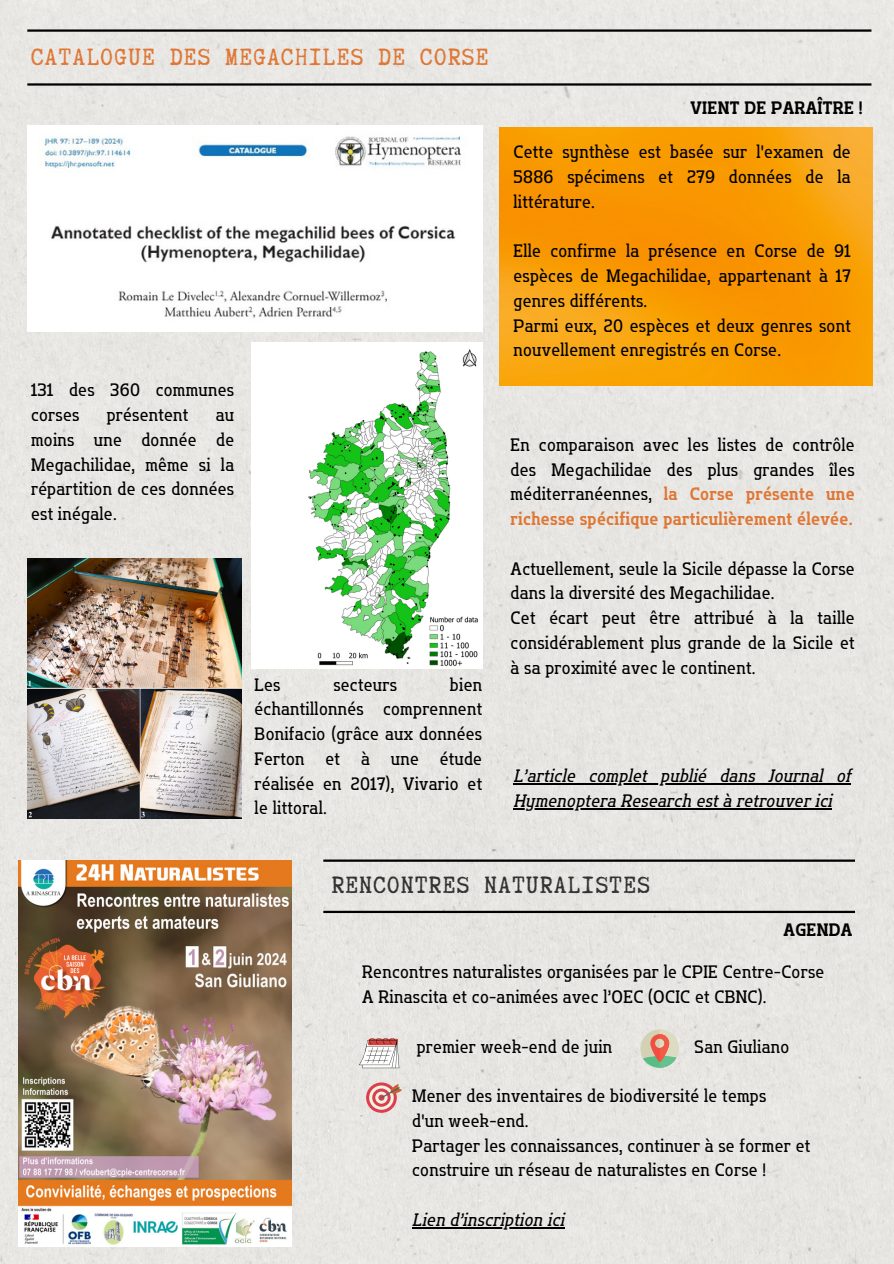
<style>
.page{position:relative;width:894px;height:1264px;background:#fff}
.page>*{position:absolute;margin:0;border:0;box-sizing:border-box;transform-origin:0 0}
.t1{font:28.05px "Truetypewriter Polygl OTT";letter-spacing:.05em;color:#df7736}
.t2{font:28.05px "Truetypewriter Polygl OTT";letter-spacing:.05em;color:#323232}
.t3{font:18px/24.8px "Flatory Slab 400 Semi Cond";letter-spacing:.02em;color:#000}
.t4{font:18px/24.8px "Flatory Slab 400 Semi Cond It";letter-spacing:.02em;color:#000}
.t5{font:18px/24.8px "Flatory Slab 700 Semi Cond";letter-spacing:.02em;color:#df7736}
.t6{font:18px "Flatory Slab 700 Semi Cond";letter-spacing:.02em;color:#000}
.s1{font-family:"Flatory Slab 400 Semi Cond";color:#000}
</style>
<div class="page">
<div style="left:0;top:0;width:893px;height:1263px;background:#e7e6e2"></div>
<hr style="left:27px;top:29px;width:844px;height:3px;background:#000">
<hr style="left:27px;top:83px;width:844px;height:3px;background:#000">
<img style="left:27px;top:126px;width:455px;height:205px">
<img style="left:499px;top:127px;width:372px;height:258px">
<img style="left:19px;top:860px;width:272px;height:386px">
<hr style="left:323px;top:859px;width:531px;height:2px;background:#000">
<hr style="left:323px;top:910px;width:531px;height:3px;background:#000">
<svg style="left:640px;top:1029px;width:38px;height:38px"></svg>
<hr style="left:412px;top:1226px;width:152px;height:2px;background:#000">
<svg style="left:366px;top:1082px;width:38px;height:30px"></svg>
<svg style="left:358px;top:1037px;width:41px;height:31px"></svg>
<img style="left:251px;top:342px;width:231px;height:326px">
<img style="left:27px;top:558px;width:214px;height:260px">
<hr style="left:513px;top:783px;width:337px;height:1px;background:#000">
<hr style="left:513px;top:808px;width:318px;height:1px;background:#000">
<h1 class="t1" style="left:31px;top:43px;width:458px">CATALOGUE DES MEGACHILES DE CORSE</h1>
<p class="t3" style="left:31px;top:378px;width:204px">131 des 360 communes corses</p>
<p class="t3" style="left:107px;top:402px;width:83px">présentent</p>
<p class="t3" style="left:31px;top:402px;width:204px;text-align:justify;text-indent:184px">au moins une donnée de Megachilidae, même si la répartition de ces données est inégale.</p>
<p class="t3" style="left:254px;top:672px;width:229px;text-align:justify;text-indent:195px">bien échantillonnés comprennent Bonifacio (grâce aux données Ferton et à une étude réalisée en 2017), Vivario et le littoral.</p>
<p class="t3" style="left:254px;top:672px;width:27px">Les</p>
<p class="t3" style="left:333px;top:672px;width:65px">secteurs</p>
<p class="t6" style="left:690px;top:97px;width:173px">VIENT DE PARAÎTRE !</p>
<p class="t3" style="left:513px;top:140px;width:338px;text-align:justify">Cette synthèse est basée sur l'examen de 5886 spécimens et 279 données de la littérature.</p>
<p class="t3" style="left:513px;top:239px;width:338px">Elle confirme la présence en Corse de 91 espèces de Megachilidae, appartenant à 17 genres différents.<br>Parmi eux, 20 espèces et deux genres sont nouvellement enregistrés en Corse.</p>
<p class="t3" style="left:510px;top:432px;width:345px">En comparaison avec les listes de contrôle des Megachilidae des plus grandes îles</p>
<p class="t5" style="left:510px;top:481px;width:345px"><span class="s1">méditerranéennes,</span> la Corse présente une richesse spécifique particulièrement élevée.</p>
<p class="t3" style="left:510px;top:556px;width:345px">Actuellement, seule la Sicile dépasse la Corse dans la diversité des Megachilidae.<br>Cet écart peut être attribué à la taille considérablement plus grande de la Sicile et à sa proximité avec le continent.</p>
<p class="t4" style="left:513px;top:763px;width:338px">L’article complet publié dans Journal of<br>Hymenoptera Research est à retrouver ici</p>
<h1 class="t2" style="left:331px;top:870px;width:319px">RENCONTRES NATURALISTES</h1>
<p class="t6" style="left:783px;top:919px;width:70px">AGENDA</p>
<p class="t3" style="left:362px;top:959px;width:463px">Rencontres naturalistes organisées par le CPIE Centre-Corse<br>A Rinascita et co-animées avec l’OEC (OCIC et CBNC).</p>
<p class="t3" style="left:416px;top:1033px;width:197px">premier week-end de juin</p>
<p class="t3" style="left:694px;top:1033px;width:96px">San Giuliano</p>
<p class="t3" style="left:412px;top:1083px;width:399px">Mener des inventaires de biodiversité le temps<br>d'un week-end.<br>Partager les connaissances, continuer à se former et construire un réseau de naturalistes en Corse !</p>
<p class="t4" style="left:412px;top:1207px;width:153px">Lien d’inscription ici</p>
</div>
